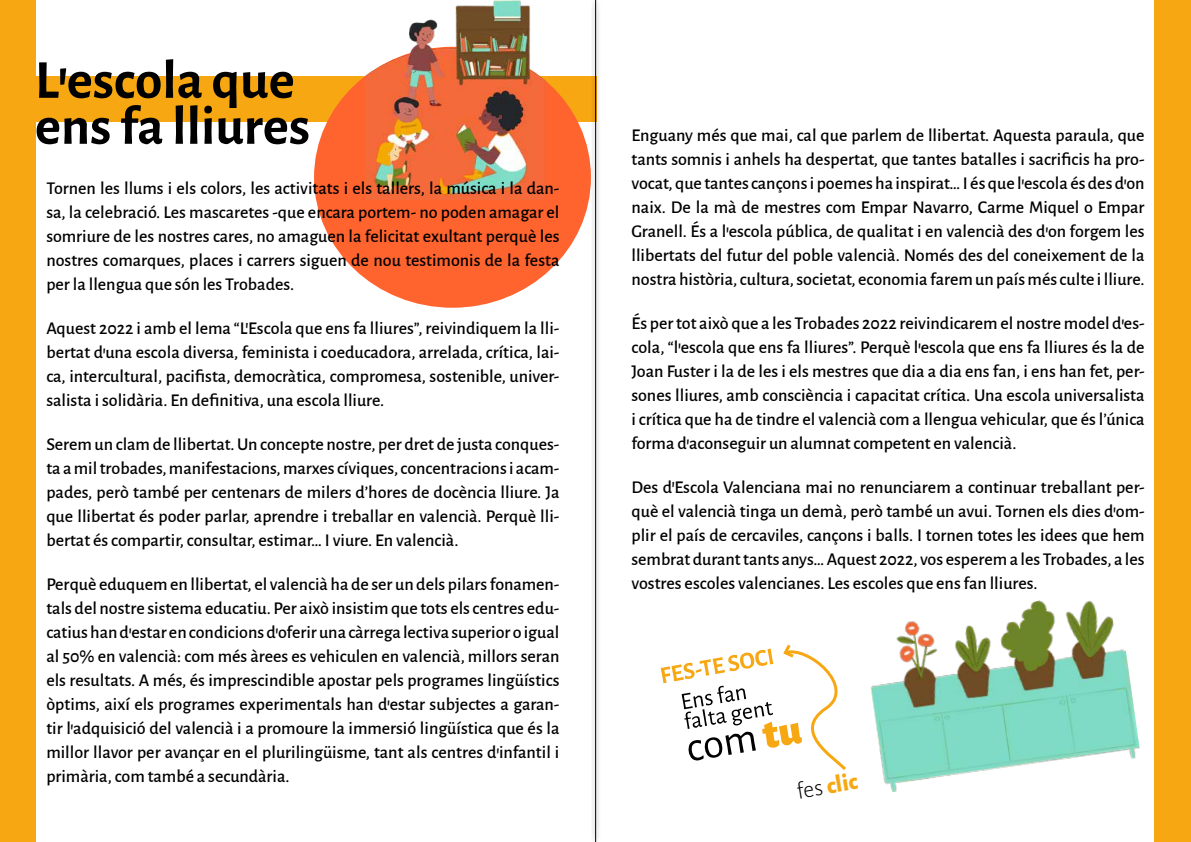
<style>
.page{position:relative;width:1191px;height:842px;background:#fff}
.page>*{position:absolute;margin:0;border:0;box-sizing:border-box;transform-origin:0 0}
.t1{font:700 55px/46px "Alegreya Sans";color:#000}
.t2{font:800 24px "Alegreya Sans";color:#f7a712}
.t3{font:500 18px/24px "Alegreya Sans";color:#000;text-align:justify}
.s1{font-weight:300;color:#000}
</style>
<div class="page">
<img style="left:870px;top:600px;width:270px;height:192px">
<div style="left:0;top:77px;width:596px;height:45px;background:#f7a712"></div>
<div style="left:314px;top:47px;width:277px;height:261px;background:#ff632e;border-radius:50%"></div>
<img style="left:365px;top:0;width:181px;height:200px">
<div style="left:1155px;top:0;width:36px;height:842px;background:#f7a712"></div>
<div style="left:0;top:0;width:35px;height:842px;background:#f7a712"></div>
<svg style="left:591px;top:0;width:8px;height:842px;fill:#eee"></svg>
<svg style="left:660px;top:644px;width:186px;height:126px"></svg>
<h1 class="t1" style="left:35px;top:53px;width:276px">L’escola que ens fa lliures</h1>
<p class="t3" style="left:46px;top:175px;width:514px">Tornen les llums i els colors, les activitats i els tallers, la música i la dan&shy;sa, la celebració. Les mascaretes -que encara portem- no poden amagar el somriure de les nostres cares, no amaguen la felicitat exultant perquè les nostres comarques, places i carrers siguen de nou testimonis de la festa per la llengua que són les Trobades.</p>
<p class="t3" style="left:46px;top:315px;width:514px">Aquest 2022 i amb el lema “L’Escola que ens fa lliures”, reivindiquem la lli&shy;bertat d’una escola diversa, feminista i coeducadora, arrelada, crítica, lai&shy;ca, intercultural, pacifista, democràtica, compromesa, sostenible, univer&shy;salista i solidària. En definitiva, una escola lliure.</p>
<p class="t3" style="left:46px;top:431px;width:514px">Serem un clam de llibertat. Un concepte nostre, per dret de justa conques&shy;ta a mil trobades, manifestacions, marxes cíviques, concentracions i acam&shy;pades, però també per centenars de milers d’hores de docència lliure. Ja que llibertat és poder parlar, aprendre i treballar en valencià. Perquè lli&shy;bertat és compartir, consultar, estimar… I viure. En valencià.</p>
<p class="t3" style="left:46px;top:571px;width:514px">Perquè eduquem en llibertat, el valencià ha de ser un dels pilars fonamen&shy;tals del nostre sistema educatiu. Per això insistim que tots els centres edu&shy;catius han d’estar en condicions d’oferir una càrrega lectiva superior o igual al 50% en valencià: com més àrees es vehiculen en valencià, millors seran els resultats. A més, és imprescindible apostar pels programes lingüístics òptims, així els programes experimentals han d’estar subjectes a garan&shy;tir l’adquisició del valencià i a promoure la immersió lingüística que és la millor llavor per avançar en el plurilingüisme, tant als centres d’infantil i primària, com també a secundària.</p>
<p class="t3" style="left:631px;top:122px;width:514px">Enguany més que mai, cal que parlem de llibertat. Aquesta paraula, que tants somnis i anhels ha despertat, que tantes batalles i sacrificis ha pro&shy;vocat, que tantes cançons i poemes ha inspirat… I és que l’escola és des d’on naix. De la mà de mestres com Empar Navarro, Carme Miquel o Empar Granell. És a l’escola pública, de qualitat i en valencià des d’on forgem les llibertats del futur del poble valencià. Només des del coneixement de la nostra història, cultura, societat, economia farem un país més culte i lliure.</p>
<p class="t3" style="left:631px;top:310px;width:514px">És per tot això que a les Trobades 2022 reivindicarem el nostre model d’es&shy;cola, “l’escola que ens fa lliures”. Perquè l’escola que ens fa lliures és la de Joan Fuster i la de les i els mestres que dia a dia ens fan, i ens han fet, per&shy;sones lliures, amb consciència i capacitat crítica. Una escola universalista i crítica que ha de tindre el valencià com a llengua vehicular, que és l’única forma d’aconseguir un alumnat competent en valencià.</p>
<p class="t3" style="left:631px;top:474px;width:514px">Des d’Escola Valenciana mai no renunciarem a continuar treballant per&shy;què el valencià tinga un demà, però també un avui. Tornen els dies d’om&shy;plir el país de cercaviles, cançons i balls. I tornen totes les idees que hem sembrat durant tants anys… Aquest 2022, vos esperem a les Trobades, a les vostres escoles valencianes. Les escoles que ens fan lliures.</p>
<h2 class="t2" style="left:794px;top:772px;width:63px;rotate:-9deg"><span class="s1">fes</span> clic</h2>
</div>
